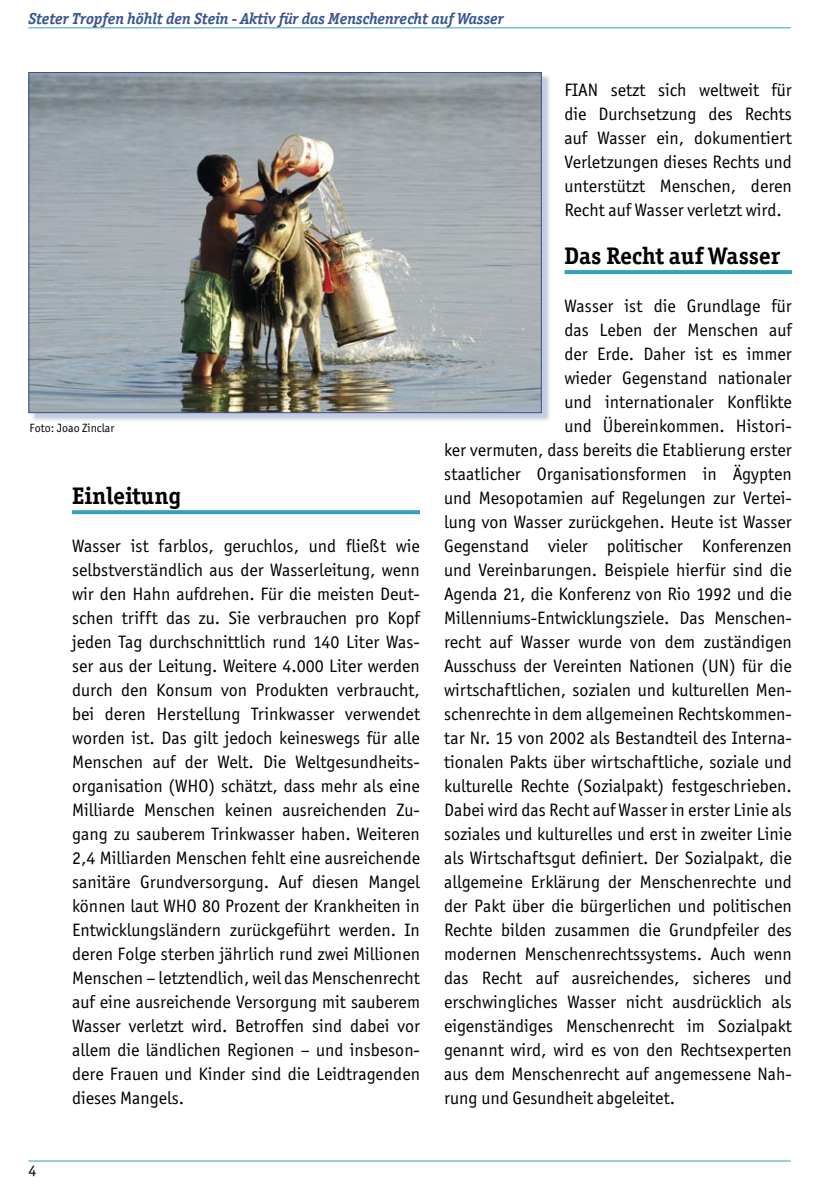
<style>
.page{position:relative;width:840px;height:1191px;background:#fff}
.page>*{position:absolute;margin:0;border:0;box-sizing:border-box;transform-origin:0 0}
.Überschrift_1{font:700 24px "Officina Serif ITC";color:#000}
.normaler_Text{font:18px/24px "Officina Sans ITC Boo";color:#000;text-align:justify}
.Kasten{font:italic 700 16px "Officina Serif ITC";color:#395392}
.Seitenzahl{font:16px "Officina Sans ITC Boo";color:#000}
.Bildunterschrift{font:12px "Officina Sans ITC Boo";color:#000}
</style>
<div class="page">
<div style="left:29px;top:73px;width:523px;height:350px;background:#395392;opacity:.3"></div>
<img style="left:30px;top:74px;width:509px;height:337px">
<hr style="left:28px;top:1160px;width:762px;height:1px;background:#349fc2">
<svg style="left:72px;top:510px;width:348px;height:4px"></svg>
<svg style="left:564px;top:270px;width:227px;height:4px"></svg>
<hr style="left:28px;top:27px;width:762px;height:1px;background:#349fc2">
<p class="Kasten" style="left:28px;top:9px;width:476px">Steter Tropfen höhlt den Stein - Aktiv für das Menschenrecht auf Wasser</p>
<p class="Bildunterschrift" style="left:30px;top:421px;width:86px">Foto: Joao Zinclar</p>
<p class="Seitenzahl" style="left:28px;top:1161px;width:9px">4</p>
<p class="Überschrift_1" style="left:72px;top:481px;width:110px">Einleitung</p>
<p class="normaler_Text" style="left:72px;top:534px;width:349px">Wasser ist farblos, geruchlos, und fließt wie selbstverständlich aus der Wasserleitung, wenn wir den Hahn aufdrehen. Für die meisten Deut&shy;schen trifft das zu. Sie verbrauchen pro Kopf jeden Tag durchschnittlich rund 140 Liter Was&shy;ser aus der Leitung. Weitere 4.000 Liter werden durch den Konsum von Produkten verbraucht, bei deren Herstellung Trinkwasser verwendet worden ist. Das gilt jedoch keineswegs für alle Menschen auf der Welt. Die Weltgesundheits&shy;organisation (WHO) schätzt, dass mehr als eine Milliarde Menschen keinen ausreichenden Zu&shy;gang zu sauberem Trinkwasser haben. Weiteren 2,4 Milliarden Menschen fehlt eine ausreichende sanitäre Grundversorgung. Auf diesen Mangel können laut WHO 80 Prozent der Krankheiten in Entwicklungsländern zurückgeführt werden. In deren Folge sterben jährlich rund zwei Millionen Menschen – letztendlich, weil das Menschenrecht auf eine ausreichende Versorgung mit sauberem Wasser verletzt wird. Betroffen sind dabei vor allem die ländlichen Regionen – und insbeson&shy;dere Frauen und Kinder sind die Leidtragenden dieses Mangels.</p>
<p class="normaler_Text" style="left:564px;top:78px;width:229px">FIAN setzt sich weltweit für die Durchsetzung des Rechts auf Wasser ein, dokumentiert Verletzungen dieses Rechts und unterstützt Menschen, deren Recht auf Wasser verletzt wird.</p>
<p class="Überschrift_1" style="left:564px;top:241px;width:217px">Das Recht auf Wasser</p>
<p class="normaler_Text" style="left:564px;top:294px;width:229px">Wasser ist die Grundlage für</p>
<p class="normaler_Text" style="left:564px;top:318px;width:229px">das Leben der Menschen auf</p>
<p class="normaler_Text" style="left:564px;top:342px;width:229px">der Erde. Daher ist es immer</p>
<p class="normaler_Text" style="left:564px;top:366px;width:229px">wieder Gegenstand nationaler</p>
<p class="normaler_Text" style="left:564px;top:390px;width:229px">und internationaler Konflikte</p>
<p class="normaler_Text" style="left:564px;top:414px;width:229px">und Übereinkommen. Histori-</p>
<p class="normaler_Text" style="left:444px;top:438px;width:349px">ker vermuten, dass bereits die Etablierung erster</p>
<p class="normaler_Text" style="left:444px;top:462px;width:349px">staatlicher Organisationsformen in Ägypten</p>
<p class="normaler_Text" style="left:444px;top:486px;width:349px">und Mesopotamien auf Regelungen zur Vertei-</p>
<p class="normaler_Text" style="left:444px;top:510px;width:349px">lung von Wasser zurückgehen. Heute ist Wasser</p>
<p class="normaler_Text" style="left:444px;top:534px;width:349px">Gegenstand vieler politischer Konferenzen</p>
<p class="normaler_Text" style="left:444px;top:558px;width:349px">und Vereinbarungen. Beispiele hierfür sind die</p>
<p class="normaler_Text" style="left:444px;top:582px;width:349px">Agenda 21, die Konferenz von Rio 1992 und die</p>
<p class="normaler_Text" style="left:444px;top:606px;width:349px">Millenniums-Entwicklungsziele. Das Menschen-</p>
<p class="normaler_Text" style="left:444px;top:630px;width:349px">recht auf Wasser wurde von dem zuständigen</p>
<p class="normaler_Text" style="left:444px;top:654px;width:349px">Ausschuss der Vereinten Nationen (UN) für die</p>
<p class="normaler_Text" style="left:444px;top:678px;width:349px">wirtschaftlichen, sozialen und kulturellen Men-</p>
<p class="normaler_Text" style="left:444px;top:702px;width:349px">schenrechte in dem allgemeinen Rechtskommen-</p>
<p class="normaler_Text" style="left:444px;top:726px;width:349px">tar Nr. 15 von 2002 als Bestandteil des Interna-</p>
<p class="normaler_Text" style="left:444px;top:750px;width:349px">tionalen Pakts über wirtschaftliche, soziale und</p>
<p class="normaler_Text" style="left:444px;top:774px;width:349px">kulturelle Rechte (Sozialpakt) festgeschrieben.</p>
<p class="normaler_Text" style="left:444px;top:798px;width:349px">Dabei wird das Recht auf Wasser in erster Linie als</p>
<p class="normaler_Text" style="left:444px;top:822px;width:349px">soziales und kulturelles und erst in zweiter Linie</p>
<p class="normaler_Text" style="left:444px;top:846px;width:349px">als Wirtschaftsgut definiert. Der Sozialpakt, die</p>
<p class="normaler_Text" style="left:444px;top:870px;width:349px">allgemeine Erklärung der Menschenrechte und</p>
<p class="normaler_Text" style="left:444px;top:894px;width:349px">der Pakt über die bürgerlichen und politischen</p>
<p class="normaler_Text" style="left:444px;top:918px;width:349px">Rechte bilden zusammen die Grundpfeiler des</p>
<p class="normaler_Text" style="left:444px;top:942px;width:349px">modernen Menschenrechtssystems. Auch wenn</p>
<p class="normaler_Text" style="left:444px;top:966px;width:349px">das Recht auf ausreichendes, sicheres und</p>
<p class="normaler_Text" style="left:444px;top:990px;width:349px">erschwingliches Wasser nicht ausdrücklich als</p>
<p class="normaler_Text" style="left:444px;top:1014px;width:349px">eigenständiges Menschenrecht im Sozialpakt</p>
<p class="normaler_Text" style="left:444px;top:1038px;width:349px">genannt wird, wird es von den Rechtsexperten</p>
<p class="normaler_Text" style="left:444px;top:1062px;width:349px">aus dem Menschenrecht auf angemessene Nah-</p>
<p class="normaler_Text" style="left:444px;top:1086px;width:232px">rung und Gesundheit abgeleitet.</p>
</div>
